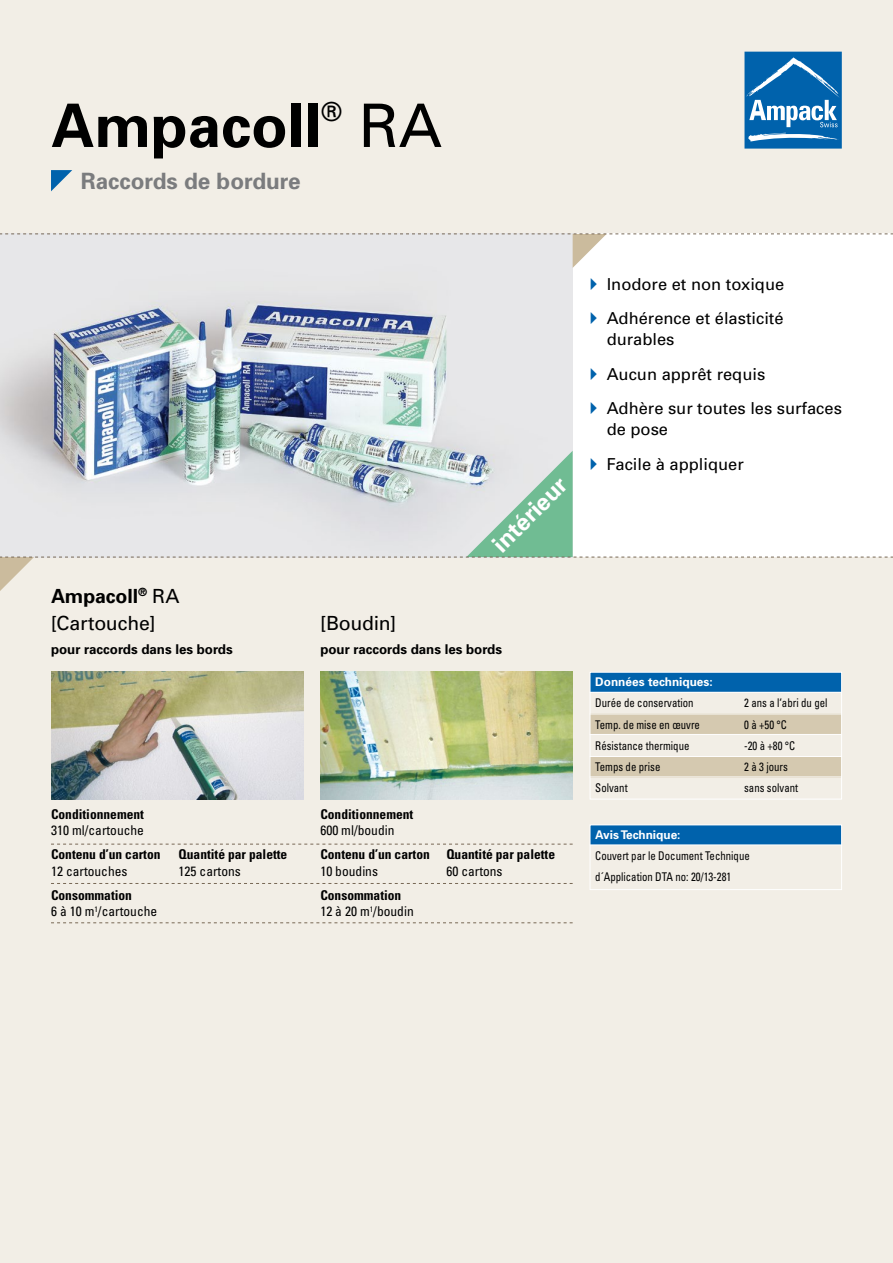
<style>
.page{position:relative;width:893px;height:1263px;background:#f2eee6}
.page>*{position:absolute;margin:0;border:0;box-sizing:border-box;transform-origin:0 0}
.t1{font:700 60px "Univers";color:#000}
.t2{font:60px "Univers";color:#000}
.t3{font:26.25px "Univers";color:#000}
.t4{font:700 23.55px "Univers";color:#fff}
.t5{font:700 22.5px "Univers";color:#7b7c7e}
.t6{font:19.5px/27px "Univers";letter-spacing:-.015em;color:#000}
.t7{font:16.5px/34.5px "Univers";color:#000}
.t8{font:condensed 13.5px/16.5px "Univers";color:#000}
.t9{font:700 condensed 13.5px "Univers";color:#000}
.t10{font:700 13.5px "Univers";color:#000}
.t11{font:condensed 12px/21.3px "Univers";color:#000;scale:.9 1}
.t12{font:700 12px "Univers";color:#fff}
.s1{font-weight:700}
</style>
<div class="page">
<div style="left:573px;top:234px;width:320px;height:323px;background:#fff"></div>
<img style="left:0;top:268px;width:573px;height:183px">
<svg style="left:51px;top:844px;width:522px;height:1px"></svg>
<svg style="left:51px;top:883px;width:522px;height:1px"></svg>
<svg style="left:51px;top:922px;width:522px;height:1px"></svg>
<img style="left:51px;top:672px;width:252px;height:127px">
<img style="left:320px;top:672px;width:253px;height:127px">
<div style="left:744px;top:52px;width:98px;height:97px;background:#0062ac"></div>
<svg style="left:748px;top:133px;width:91px;height:9px"></svg>
<svg style="left:746px;top:57px;width:94px;height:70px"></svg>
<svg style="left:51px;top:170px;width:21px;height:21px"></svg>
<div style="left:590px;top:672px;width:251px;height:20px;background:#0062ac"></div>
<div style="left:590px;top:713px;width:251px;height:22px;background:#d5c9b0"></div>
<div style="left:590px;top:756px;width:251px;height:21px;background:#d5c9b0"></div>
<hr style="left:590px;top:692px;width:252px;height:1px;background:#fff">
<hr style="left:590px;top:734px;width:252px;height:1px;background:#fff">
<hr style="left:590px;top:777px;width:252px;height:1px;background:#fff">
<hr style="left:590px;top:713px;width:252px;height:1px;background:#fff">
<hr style="left:590px;top:756px;width:252px;height:1px;background:#fff">
<div style="left:590px;top:672px;width:252px;height:127px;border:1px solid #fff"></div>
<svg style="left:0;top:233px;width:893px;height:35px"></svg>
<div style="left:590px;top:825px;width:251px;height:20px;background:#0062ac"></div>
<hr style="left:590px;top:844px;width:252px;height:1px;background:#fff">
<div style="left:590px;top:824px;width:252px;height:66px;border:1px solid #fff"></div>
<svg style="left:0;top:451px;width:893px;height:140px"></svg>
<h1 class="t1" style="left:51px;top:87px;width:271px">Ampacoll</h1>
<h2 class="t3" style="left:321px;top:96px;width:22px">®</h2>
<h1 class="t2" style="left:359px;top:88px;width:85px">RA</h1>
<h3 class="t5" style="left:81px;top:166px;width:221px">Raccords de bordure</h3>
<h3 class="t6" style="left:51px;top:582px;width:130px"><span class="s1">Ampacoll</span><sup>®</sup> RA [Cartouche]</h3>
<p class="t10" style="left:51px;top:640px;width:183px">pour raccords dans les bords</p>
<p class="t9" style="left:51px;top:806px;width:95px">Conditionnement</p>
<p class="t8" style="left:51px;top:822px;width:94px">310 ml/cartouche</p>
<p class="t9" style="left:51px;top:846px;width:111px">Contenu d’un carton</p>
<p class="t9" style="left:179px;top:846px;width:110px">Quantité par palette</p>
<p class="t8" style="left:51px;top:862px;width:78px">12 cartouches</p>
<p class="t8" style="left:179px;top:862px;width:64px">125 cartons</p>
<p class="t8" style="left:51px;top:886px;width:108px"><span class="s1">Consommation<br></span>6 à 10 m<sup>1</sup>/cartouche</p>
<h3 class="t4" style="left:486px;top:537px;width:96px;rotate:-45deg">intérieur</h3>
<h3 class="t6" style="left:320px;top:609px;width:77px">[Boudin]</h3>
<p class="t10" style="left:320px;top:640px;width:183px">pour raccords dans les bords</p>
<p class="t9" style="left:320px;top:806px;width:95px">Conditionnement</p>
<p class="t8" style="left:320px;top:822px;width:76px">600 ml/boudin</p>
<p class="t9" style="left:320px;top:846px;width:236px">Contenu d’un carton Quantité par palette</p>
<p class="t8" style="left:320px;top:862px;width:59px">10 boudins</p>
<p class="t8" style="left:446px;top:862px;width:58px">60 cartons</p>
<p class="t8" style="left:320px;top:886px;width:95px"><span class="s1">Consommation<br></span>12 à 20 m<sup>1</sup>/boudin</p>
<h3 class="t7" style="left:607px;top:266px;width:179px">Inodore et non toxique<br>Adhérence et élasticité</h3>
<h3 class="t7" style="left:607px;top:322px;width:237px">durables<br>Aucun apprêt requis<br>Adhère sur toutes les surfaces</h3>
<h3 class="t7" style="left:607px;top:412px;width:139px">de pose<br>Facile à appliquer</h3>
<p class="t12" style="left:595px;top:674px;width:119px">Données techniques:</p>
<p class="t11" style="left:595px;top:692px;width:111px">Durée de conservation</p>
<p class="t11" style="left:744px;top:692px;width:94px">2 ans a l‘abri du gel</p>
<p class="t11" style="left:595px;top:713px;width:118px">Temp. de mise en œuvre</p>
<p class="t11" style="left:744px;top:713px;width:49px">0 à +50 °C</p>
<p class="t11" style="left:595px;top:735px;width:106px">Résistance thermique</p>
<p class="t11" style="left:744px;top:735px;width:58px">-20 à +80 °C</p>
<p class="t11" style="left:595px;top:756px;width:74px">Temps de prise</p>
<p class="t11" style="left:744px;top:756px;width:50px">2 à 3 jours</p>
<p class="t11" style="left:595px;top:777px;width:37px">Solvant</p>
<p class="t11" style="left:744px;top:777px;width:61px">sans solvant</p>
<p class="t12" style="left:595px;top:827px;width:87px">Avis Technique:</p>
<p class="t11" style="left:595px;top:845px;width:173px">Couvert par le Document Technique d´Application DTA no: 20/13-281</p>
</div>
